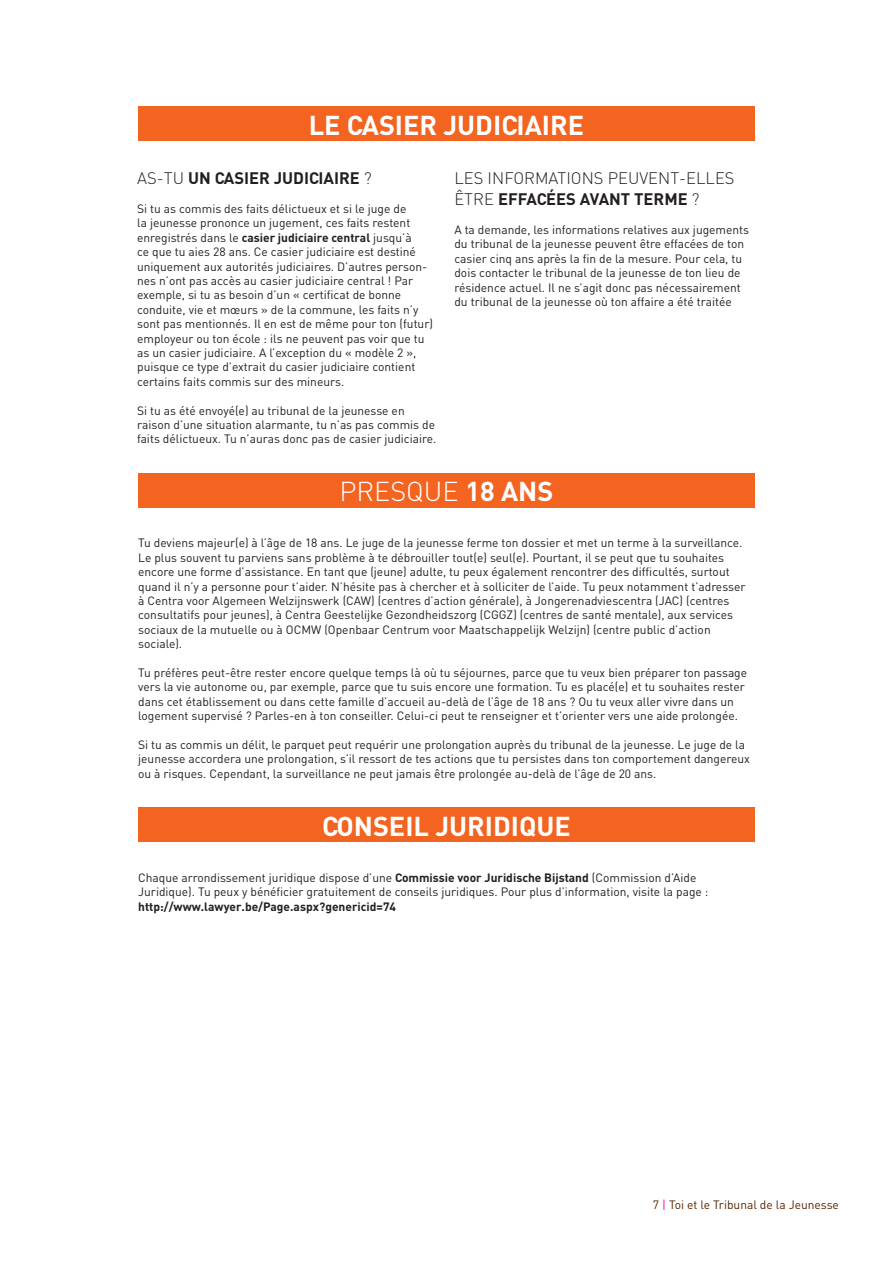
<style>
.page{position:relative;width:893px;height:1263px;background:#fff}
.page>*{position:absolute;margin:0;border:0;box-sizing:border-box;transform-origin:0 0}
.t1{font:700 27px "DIN";color:#fff}
.t2{font:300 27px "DIN";color:#fff}
.t3{font:300 16.5px/21px "DIN";color:#231f20}
.t4{font:700 16.5px "DIN";color:#231f20}
.t5{font:12px/14.4px "DIN";color:#231f20}
.t6{font:700 12px "DIN";color:#231f20}
.t7{font:12px "DIN";color:#572500}
.s1{font-weight:300}
.s2{font-weight:700}
.s3{color:#ed028c}
</style>
<div class="page">
<div style="left:138px;top:106px;width:617px;height:35px;background:#f36421"></div>
<div style="left:138px;top:473px;width:617px;height:35px;background:#f36421"></div>
<div style="left:138px;top:807px;width:617px;height:35px;background:#f36421"></div>
<h1 class="t1" style="left:309px;top:107px;width:277px">Le casier judiciaire</h1>
<h2 class="t4" style="left:137px;top:167px;width:236px"><span class="s1">AS-TU</span> un casier judiciaire <span class="s1">?</span></h2>
<p class="t5" style="left:137px;top:201px;width:297px">Si tu as commis des faits délictueux et si le juge de<br>la jeunesse prononce un jugement, ces faits restent enregistrés dans le <span class="s2">casier judiciaire central</span> jusqu’à<br>ce que tu aies 28 ans. Ce casier judiciaire est destiné uniquement aux autorités judiciaires. D’autres person&shy;nes n’ont pas accès au casier judiciaire central ! Par exemple, si tu as besoin d’un « certificat de bonne conduite, vie et mœurs » de la commune, les faits n’y sont pas mentionnés. Il en est de même pour ton (futur) employeur ou ton école : ils ne peuvent pas voir que tu as un casier judiciaire. A l’exception du « modèle 2 », puisque ce type d’extrait du casier judiciaire contient certains faits commis sur des mineurs.</p>
<p class="t5" style="left:137px;top:403px;width:301px">Si tu as été envoyé(e) au tribunal de la jeunesse en raison d’une situation alarmante, tu n’as pas commis de faits délictueux. Tu n’auras donc pas de casier judiciaire.</p>
<h2 class="t3" style="left:454px;top:167px;width:282px">LES I NFORMATI ONS PEUVENT-ELLES<br>ÊTRE <span class="s2">effacées avant terme</span> ?</h2>
<p class="t5" style="left:454px;top:222px;width:296px">A ta demande, les informations relatives aux jugements du tribunal de la jeunesse peuvent être effacées de ton casier cinq ans après la fin de la mesure. Pour cela, tu dois contacter le tribunal de la jeunesse de ton lieu de résidence actuel. Il ne s’agit donc pas nécessairement du tribunal de la jeunesse où ton affaire a été traitée</p>
<h1 class="t2" style="left:339px;top:474px;width:215px">PRESQUE <span class="s2">18 ans</span></h1>
<p class="t5" style="left:138px;top:535px;width:609px">Tu deviens majeur(e) à l’âge de 18 ans. Le juge de la jeunesse ferme ton dossier et met un terme à la surveillance.<br>Le plus souvent tu parviens sans problème à te débrouiller tout(e) seul(e). Pourtant, il se peut que tu souhaites encore une forme d’assistance. En tant que (jeune) adulte, tu peux également rencontrer des difficultés, surtout quand il n’y a personne pour t’aider. N’hésite pas à chercher et à solliciter de l’aide. Tu peux notamment t’adresser à Centra voor Algemeen Welzijnswerk (CAW) (centres d’action générale), à Jongerenadviescentra (JAC) (centres consultatifs pour jeunes), à Centra Geestelijke Gezondheidszorg (CGGZ) (centres de santé mentale), aux services sociaux de la mutuelle ou à OCMW (Openbaar Centrum voor Maatschappelijk Welzijn) (centre public d’action sociale).</p>
<p class="t5" style="left:138px;top:665px;width:610px">Tu préfères peut-être rester encore quelque temps là où tu séjournes, parce que tu veux bien préparer ton passage vers la vie autonome ou, par exemple, parce que tu suis encore une formation. Tu es placé(e) et tu souhaites rester dans cet établissement ou dans cette famille d’accueil au-delà de l’âge de 18 ans ? Ou tu veux aller vivre dans un logement supervisé ? Parles-en à ton conseiller. Celui-ci peut te renseigner et t’orienter vers une aide prolongée.</p>
<p class="t5" style="left:138px;top:737px;width:613px">Si tu as commis un délit, le parquet peut requérir une prolongation auprès du tribunal de la jeunesse. Le juge de la jeunesse accordera une prolongation, s’il ressort de tes actions que tu persistes dans ton comportement dangereux ou à risques. Cependant, la surveillance ne peut jamais être prolongée au-delà de l’âge de 20 ans.</p>
<h1 class="t1" style="left:322px;top:808px;width:250px">Conseil juridique</h1>
<p class="t5" style="left:138px;top:870px;width:572px">Chaque arrondissement juridique dispose d’une <span class="s2">Commissie voor Juridische Bijstand</span> (Commission d’Aide<br>Juridique). Tu peux y bénéficier gratuitement de conseils juridiques. Pour plus d’information, visite la page :</p>
<p class="t6" style="left:138px;top:898px;width:259px">http://www.lawyer.be/Page.aspx?genericid=74</p>
<p class="t7" style="left:653px;top:1196px;width:188px">7 <span class="s3">|</span> Toi et le Tribunal de la Jeunesse</p>
</div>
